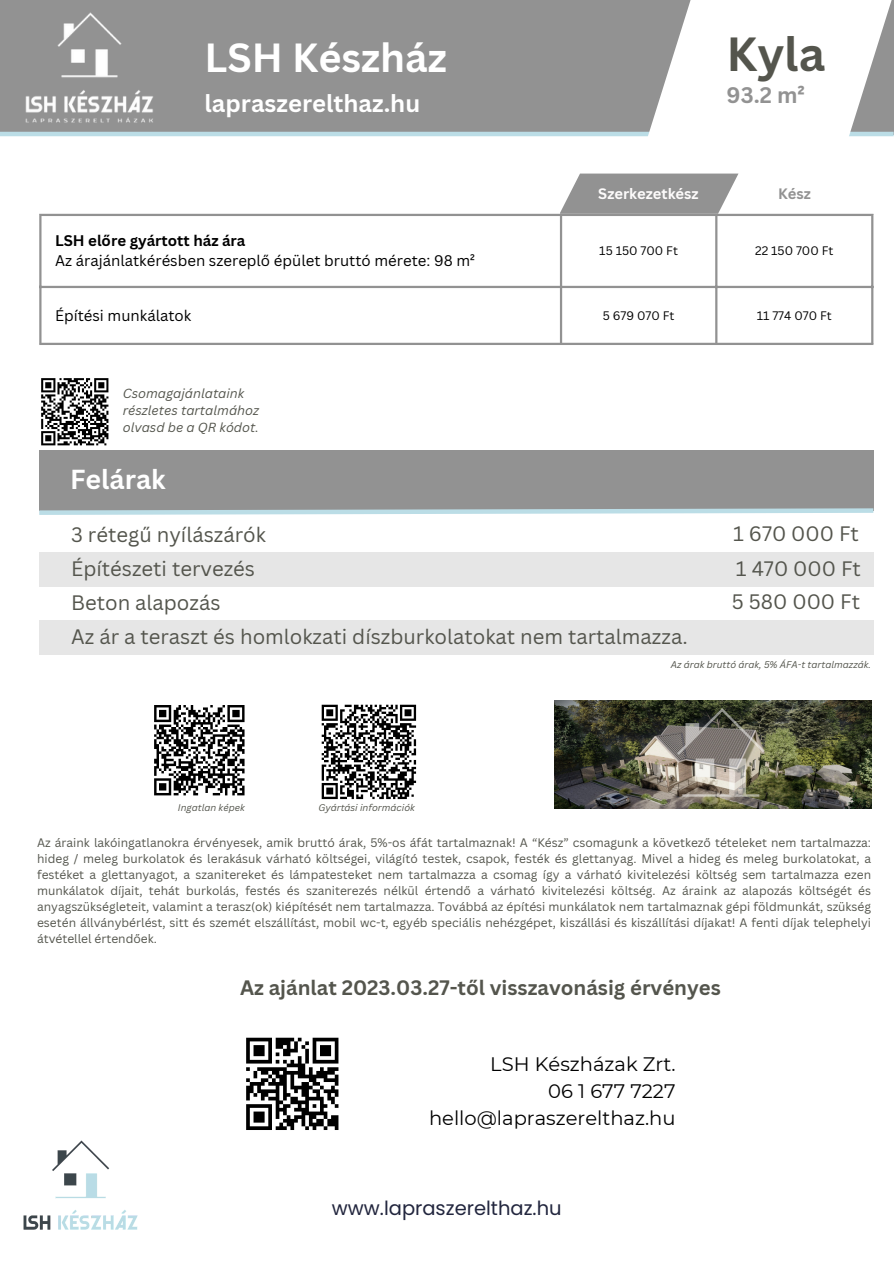
<style>
.page{position:relative;width:894px;height:1264px;background:#fff}
.page>*{position:absolute;margin:0;border:0;box-sizing:border-box;transform-origin:0 0}
.t1{font:700 46.65px "Canva Sans";color:#54554d}
.t2{font:700 39.6px "Canva Sans";color:#fff}
.t3{font:700 26.7px "Canva Sans";color:#fff}
.t4{font:700 23.85px "Canva Sans";color:#fff}
.t5{font:700 21.9px "Canva Sans";color:#929292}
.t6{font:20.4px "Canva Sans";color:#54554d}
.t7{font:700 20.4px "Canva Sans";color:#54554d}
.t8{font:19.5px/27px "Montserrat";color:#000;text-align:right}
.t9{font:19.5px "Poppins";color:#22263e}
.t10{font:15px "Canva Sans";color:#000}
.t11{font:700 15px "Canva Sans";color:#000}
.t12{font:700 14.7px "Canva Sans";color:#fdfbfb}
.t13{font:700 14.7px "Canva Sans";color:#929292}
.t14{font:italic 12.75px/17.1px "Canva Sans";color:#54554d}
.t15{font:12px/16px "Canva Sans";color:#54554d;text-align:justify}
.t16{font:12px "Canva Sans";color:#000}
.t17{font:italic 9.45px "Canva Sans";color:#54554d}
</style>
<div class="page">
<div style="left:0;top:0;width:893px;height:134px;background:#929292"></div>
<img style="left:25px;top:12px;width:128px;height:111px">
<hr style="left:0;top:132px;width:893px;height:4px;background:#bbdde6">
<svg style="left:644px;top:0;width:249px;height:137px;fill:#fff"></svg>
<svg style="left:559px;top:173px;width:179px;height:41px;background:#a0a0a0"></svg>
<hr style="left:39px;top:216px;width:2px;height:127px;background:#929292">
<hr style="left:559px;top:216px;width:3px;height:127px;background:#929292">
<hr style="left:715px;top:216px;width:2px;height:127px;background:#929292">
<hr style="left:870px;top:216px;width:3px;height:127px;background:#929292">
<hr style="left:39px;top:214px;width:834px;height:2px;background:#929292">
<hr style="left:39px;top:286px;width:834px;height:2px;background:#929292">
<hr style="left:39px;top:343px;width:834px;height:2px;background:#929292">
<div style="left:39px;top:450px;width:834px;height:60px;background:#929292"></div>
<svg style="left:39px;top:506px;width:835px;height:9px"></svg>
<div style="left:39px;top:552px;width:834px;height:35px;background:#e6e6e6"></div>
<div style="left:39px;top:620px;width:834px;height:35px;background:#e6e6e6"></div>
<svg style="left:321px;top:704px;width:96px;height:96px"></svg>
<img style="left:554px;top:700px;width:316px;height:108px">
<svg style="left:246px;top:1037px;width:92px;height:92px"></svg>
<img style="left:23px;top:1140px;width:115px;height:90px">
<svg style="left:41px;top:378px;width:68px;height:68px"></svg>
<svg style="left:154px;top:705px;width:91px;height:91px"></svg>
<p class="t2" style="left:204px;top:30px;width:244px">LSH Készház</p>
<p class="t4" style="left:204px;top:87px;width:217px">lapraszerelthaz.hu</p>
<h2 class="t11" style="left:55px;top:229px;width:192px">LSH előre gyártott ház ára</h2>
<h4 class="t10" style="left:55px;top:249px;width:421px">Az árajánlatkérésben szereplő épület bruttó mérete: 98 m²</h4>
<p class="t1" style="left:726px;top:21px;width:100px">Kyla</p>
<p class="t5" style="left:726px;top:80px;width:80px">93.2 m²</p>
<p class="t12" style="left:598px;top:183px;width:102px">Szerkezetkész</p>
<p class="t13" style="left:777px;top:184px;width:34px">Kész</p>
<h1 class="t16" style="left:599px;top:242px;width:80px">15 150 700 Ft</h1>
<h4 class="t16" style="left:754px;top:242px;width:80px">22 150 700 Ft</h4>
<p class="t10" style="left:55px;top:304px;width:138px">Építési munkálatok</p>
<p class="t16" style="left:602px;top:307px;width:73px">5 679 070 Ft</p>
<p class="t16" style="left:756px;top:307px;width:77px">11 774 070 Ft</p>
<p class="t14" style="left:123px;top:384px;width:123px">Csomagajánlataink</p>
<h5 class="t14" style="left:123px;top:401px;width:138px">részletes tartalmához olvasd be a QR kódot.</h5>
<h3 class="t3" style="left:70px;top:460px;width:97px">Felárak</h3>
<h6 class="t6" style="left:71px;top:520px;width:196px">3 rétegű nyílászárók</h6>
<h6 class="t6" style="left:733px;top:519px;width:127px">1 670 000 Ft</h6>
<h6 class="t6" style="left:71px;top:554px;width:185px">Építészeti tervezés</h6>
<h6 class="t6" style="left:735px;top:554px;width:126px">1 470 000 Ft</h6>
<h6 class="t6" style="left:71px;top:588px;width:151px">Beton alapozás</h6>
<h6 class="t6" style="left:731px;top:587px;width:130px">5 580 000 Ft</h6>
<h6 class="t6" style="left:71px;top:622px;width:617px">Az ár a teraszt és homlokzati díszburkolatokat nem tartalmazza.</h6>
<p class="t17" style="left:178px;top:801px;width:69px">Ingatlan képek</p>
<p class="t17" style="left:318px;top:801px;width:98px">Gyártási információk</p>
<p class="t17" style="left:670px;top:658px;width:202px">Az árak bruttó árak, 5% ÁFA-t tartalmazzák.</p>
<p class="t15" style="left:37px;top:834px;width:835px">Az áraink lakóingatlanokra érvényesek, amik bruttó árak, 5%-os áfát tartalmaznak! A “Kész” csomagunk a következő tételeket nem tartalmazza: hideg / meleg burkolatok és lerakásuk várható költségei, világító testek, csapok, festék és glettanyag. Mivel a hideg és meleg burkolatokat, a festéket a glettanyagot, a szanitereket és lámpatesteket nem tartalmazza a csomag így a várható kivitelezési költség sem tartalmazza ezen munkálatok díjait, tehát burkolás, festés és szaniterezés nélkül értendő a várható kivitelezési költség. Az áraink az alapozás költségét és anyagszükségleteit, valamint a terasz(ok) kiépítését nem tartalmazza. Továbbá az építési munkálatok nem tartalmaznak gépi földmunkát, szükség esetén állványbérlést, sitt és szemét elszállítást, mobil wc-t, egyéb speciális nehézgépet, kiszállási és kiszállítási díjakat! A fenti díjak telephelyi átvétellel értendőek.</p>
<p class="t7" style="left:240px;top:972px;width:482px">Az ajánlat 2023.03.27-től visszavonásig érvényes</p>
<p class="t8" style="left:429px;top:1050px;width:248px">LSH Készházak Zrt.<br>06 1 677 7227 hello@lapraszerelthaz.hu</p>
<p class="t9" style="left:332px;top:1194px;width:231px">www.lapraszerelthaz.hu</p>
</div>
